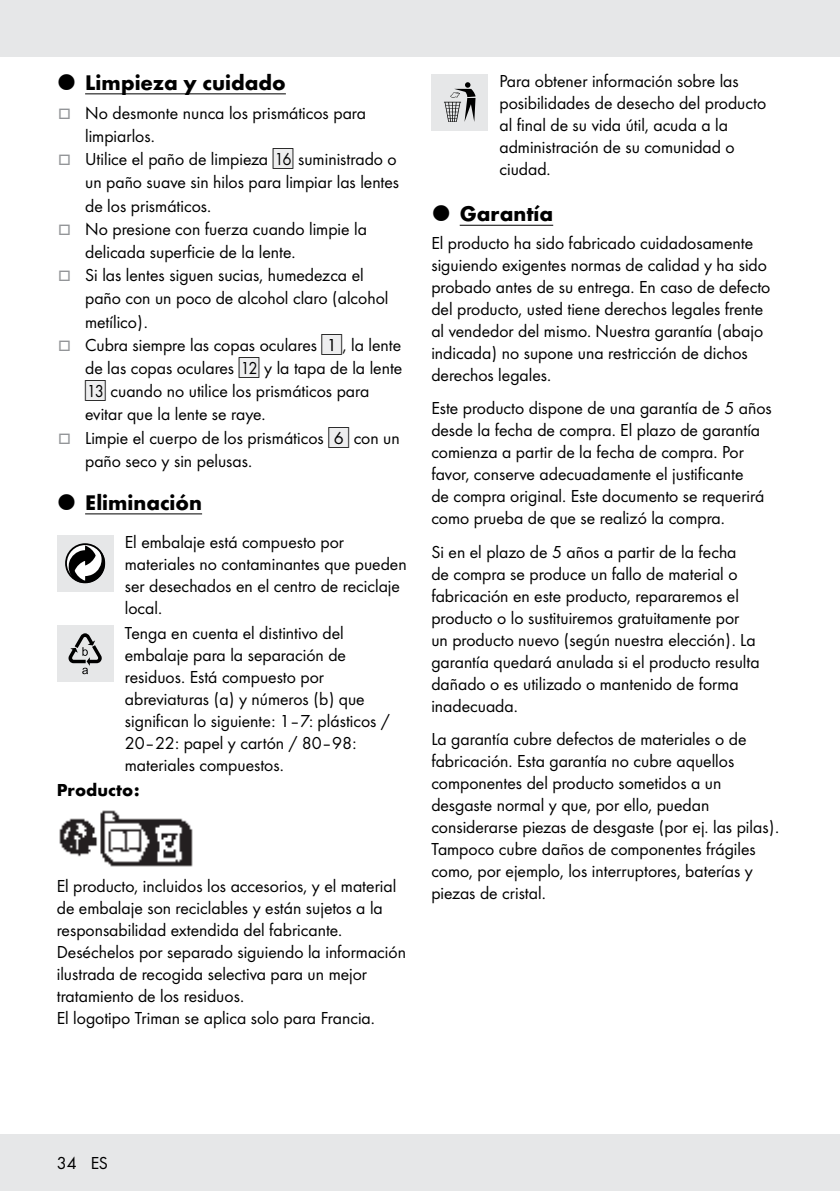
<style>
.page{position:relative;width:840px;height:1191px;background:#fff}
.page>*{position:absolute;margin:0;border:0;box-sizing:border-box;transform-origin:0 0}
.t1{font:700 22px "Futura";color:#000}
.t2{font:18px/22px "Futura Boo";color:#000}
.t3{font:700 18px "Futura";color:#000}
.s1{color:#939598}
.s2{font-family:"IMP Lidl Num Box";font-size:15.8px;color:#eeeeef}
.s3{font-family:"IMP Lidl Num Box";font-size:15.8px}
</style>
<div class="page">
<div style="left:0;top:1134px;width:839px;height:57px;background:#e6e7e8"></div>
<div style="left:0;top:0;width:839px;height:57px;background:#e6e7e8"></div>
<hr style="left:85px;top:93px;width:201px;height:1px;background:#000">
<hr style="left:85px;top:513px;width:117px;height:1px;background:#000">
<div style="left:57px;top:535px;width:56px;height:56px;background:#e6e7e8"></div>
<div style="left:65px;top:543px;width:40px;height:40px;border:2px solid #000;border-radius:50%"></div>
<svg style="left:67px;top:545px;width:38px;height:38px"></svg>
<div style="left:57px;top:625px;width:56px;height:57px;background:#e6e7e8"></div>
<svg style="left:68px;top:633px;width:34px;height:41px"></svg>
<img style="left:59px;top:810px;width:134px;height:57px">
<hr style="left:459px;top:225px;width:94px;height:1px;background:#000">
<div style="left:431px;top:74px;width:57px;height:56px;background:#e6e7e8"></div>
<svg style="left:444px;top:82px;width:31px;height:40px"></svg>
<p class="t1" style="left:85px;top:66px;width:202px">Limpieza y cuidado</p>
<p class="t2" style="left:85px;top:100px;width:282px;line-height:23.2px;text-indent:-27px"><span class="s1">□</span> No desmonte nunca los prismáticos para limpiarlos.</p>
<p class="t2" style="left:85px;top:147px;width:315px;line-height:23.2px;text-indent:-27px"><span class="s1">□</span> Utilice el paño de limpieza <span class="s2">[</span><span class="s3">16]</span> suministrado o un paño suave sin hilos para limpiar las lentes de los prismáticos.</p>
<p class="t2" style="left:85px;top:216px;width:283px;line-height:23.2px;text-indent:-27px"><span class="s1">□</span> No presione con fuerza cuando limpie la delicada superficie de la lente.</p>
<p class="t2" style="left:85px;top:263px;width:304px;line-height:23.2px;text-indent:-27px"><span class="s1">□</span> Si las lentes siguen sucias, humedezca el paño con un poco de alcohol claro (alcohol metílico).</p>
<p class="t2" style="left:85px;top:332px;width:318px;line-height:23.2px;text-indent:-27px"><span class="s1">□</span> Cubra siempre las copas oculares <span class="s2">[</span><span class="s3">1]</span>, la lente de las copas oculares <span class="s2">[</span><span class="s3">12]</span> y la tapa de la lente <span class="s2">[</span><span class="s3">13]</span> cuando no utilice los prismáticos para evitar que la lente se raye.</p>
<p class="t2" style="left:85px;top:425px;width:316px;line-height:23.2px;text-indent:-27px"><span class="s1">□</span> Limpie el cuerpo de los prismáticos <span class="s2">[</span><span class="s3">6]</span> con un paño seco y sin pelusas.</p>
<p class="t1" style="left:85px;top:486px;width:118px">Eliminación</p>
<p class="t2" style="left:125px;top:530px;width:283px">El embalaje está compuesto por materiales no contaminantes que pueden ser desechados en el centro de reciclaje local.</p>
<p class="t2" style="left:125px;top:620px;width:266px">Tenga en cuenta el distintivo del embalaje para la separación de residuos. Está compuesto por abreviaturas (a) y números (b) que significan lo siguiente: 1–7: plásticos /<br>20–22: papel y cartón / 80–98: materiales compuestos.</p>
<p class="t3" style="left:57px;top:776px;width:84px">Producto:</p>
<p class="t2" style="left:57px;top:873px;width:350px">El producto, incluidos los accesorios, y el material de embalaje son reciclables y están sujetos a la responsabilidad extendida del fabricante.<br>Deséchelos por separado siguiendo la información ilustrada de recogida selectiva para un mejor tratamiento de los residuos.<br>El logotipo Triman se aplica solo para Francia.</p>
<p class="t2" style="left:499px;top:69px;width:268px">Para obtener información sobre las posibilidades de desecho del producto al final de su vida útil, acuda a la administración de su comunidad o ciudad.</p>
<p class="t1" style="left:459px;top:198px;width:95px">Garantía</p>
<p class="t2" style="left:431px;top:231px;width:340px">El producto ha sido fabricado cuidadosamente siguiendo exigentes normas de calidad y ha sido probado antes de su entrega. En caso de defecto del producto, usted tiene derechos legales frente al vendedor del mismo. Nuestra garantía (abajo indicada) no supone una restricción de dichos derechos legales.</p>
<p class="t2" style="left:431px;top:396px;width:342px">Este producto dispone de una garantía de 5 años desde la fecha de compra. El plazo de garantía comienza a partir de la fecha de compra. Por favor, conserve adecuadamente el justificante<br>de compra original. Este documento se requerirá como prueba de que se realizó la compra.</p>
<p class="t2" style="left:431px;top:540px;width:329px">Si en el plazo de 5 años a partir de la fecha<br>de compra se produce un fallo de material o fabricación en este producto, repararemos el producto o lo sustituiremos gratuitamente por un producto nuevo (según nuestra elección). La garantía quedará anulada si el producto resulta dañado o es utilizado o mantenido de forma inadecuada.</p>
<p class="t2" style="left:431px;top:727px;width:349px">La garantía cubre defectos de materiales o de fabricación. Esta garantía no cubre aquellos componentes del producto sometidos a un desgaste normal y que, por ello, puedan considerarse piezas de desgaste (por ej. las pilas).<br>Tampoco cubre daños de componentes frágiles como, por ejemplo, los interruptores, baterías y piezas de cristal.</p>
<p class="t2" style="left:57px;top:1151px;width:53px">34 ES</p>
</div>
